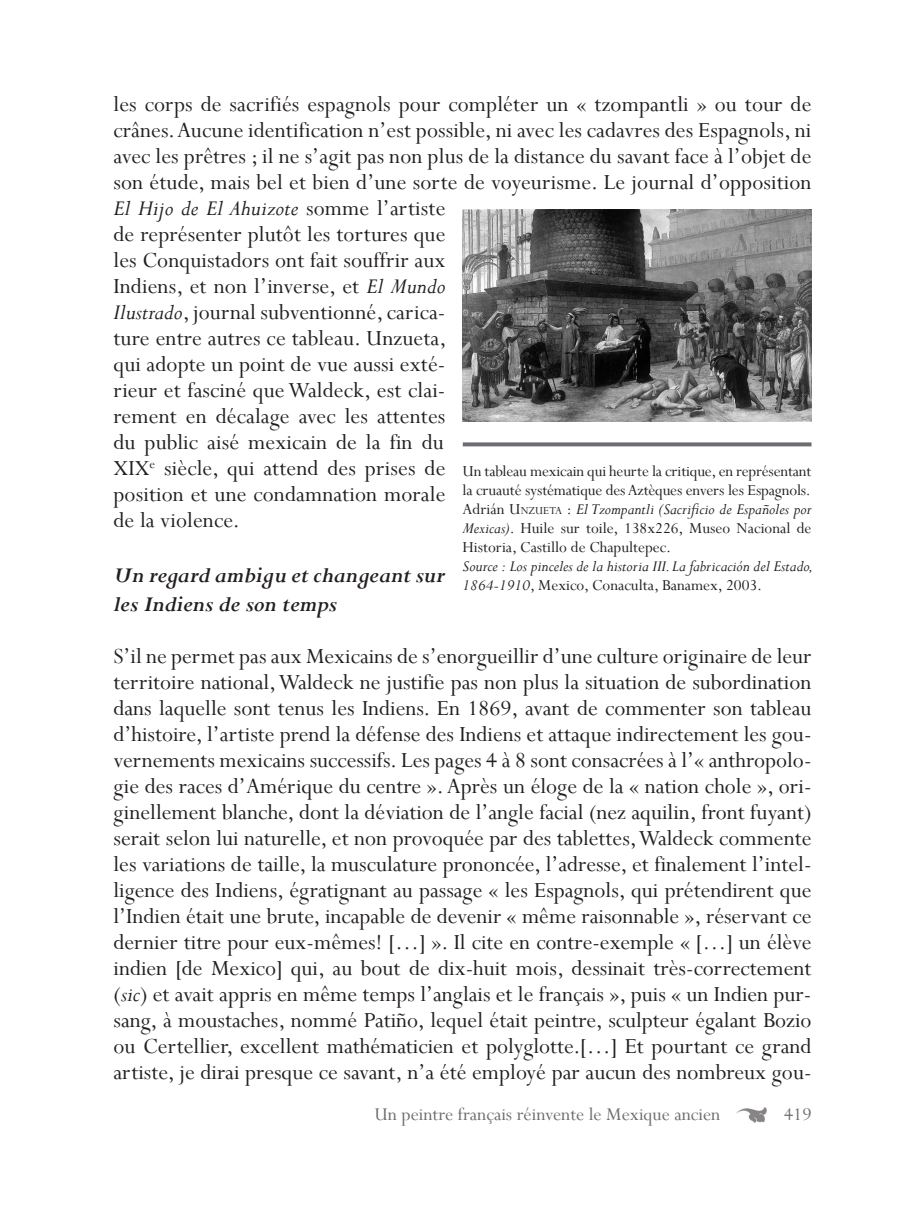
<style>
.page{position:relative;width:908px;height:1224px;background:#fff}
.page>*{position:absolute;margin:0;border:0;box-sizing:border-box;transform-origin:0 0}
.t1{font:24px/26px "Perpetua";letter-spacing:.005em;color:#231f20}
.t2{font:italic 700 24px/28.8px "Perpetua";color:#231f20}
.t3{font:20px "Perpetua";color:#6c6d70}
.t4{font:17px/19px "Perpetua";letter-spacing:-.01em;color:#231f20}
.t5{font:italic 17px/19px "Perpetua";color:#231f20}
.s1{font-style:italic}
.s2{font-style:inherit}
.s3{font-size:11.8px}
.s4{font-style:normal}
</style>
<div class="page">
<img style="left:736px;top:1108px;width:29px;height:14px">
<img style="left:462px;top:210px;width:349px;height:211px">
<svg style="left:462px;top:442px;width:349px;height:4px"></svg>
<p class="t1" style="left:113px;top:91px;width:699px">les corps de sacrifiés espagnols pour compléter un « tzompantli » ou tour de crânes. Aucune identification n’est possible, ni avec les cadavres des Espagnols, ni avec les prêtres ; il ne s’agit pas non plus de la distance du savant face à l’objet de son étude, mais bel et bien d’une sorte de voyeurisme. Le journal d’opposition <span class="s1">El Hijo de El Ahuizote</span> somme l’artiste<br>de représenter plutôt les tortures que<br>les Conquistadors ont fait souffrir aux<br>Indiens, et non l’inverse, et <span class="s1">El Mundo<br>Ilustrado</span>, journal subventionné, carica-<br>ture entre autres ce tableau. Unzueta,<br>qui adopte un point de vue aussi exté-<br>rieur et fasciné que Waldeck, est clai-<br>rement en décalage avec les attentes<br>du public aisé mexicain de la fin du<br>XIX<sup>e</sup> siècle, qui attend des prises de<br>position et une condamnation morale<br>de la violence.</p>
<p class="t4" style="left:462px;top:461px;width:350px">Un tableau mexicain qui heurte la critique, en représentant la cruauté systématique des Aztèques envers les Espagnols.</p>
<p class="t4" style="left:462px;top:499px;width:350px;text-align:justify">Adrián <span class="s2">U</span><span class="s3">nzueta</span> : <span class="s1">El Tzompantli (Sacrificio de Españoles por Mexicas)</span>. Huile sur toile, 138x226, Museo Nacional de Historia, Castillo de Chapultepec.</p>
<p class="t5" style="left:462px;top:556px;width:352px">Source : Los pinceles de la historia III. La fabricación del Estado,<br>1864-1910<span class="s4">, Mexico, Conaculta, Banamex, 2003.</span></p>
<p class="t2" style="left:113px;top:561px;width:333px">Un regard ambigu et changeant sur les Indiens de son temps</p>
<p class="t1" style="left:113px;top:643px;width:699px;text-align:justify">S’il ne permet pas aux Mexicains de s’enorgueillir d’une culture originaire de leur territoire national, Waldeck ne justifie pas non plus la situation de subordination dans laquelle sont tenus les Indiens. En 1869, avant de commenter son tableau d’histoire, l’artiste prend la défense des Indiens et attaque indirectement les gou&shy;vernements mexicains successifs. Les pages 4 à 8 sont consacrées à l’« anthropolo&shy;gie des races d’Amérique du centre ». Après un éloge de la « nation chole », ori&shy;ginellement blanche, dont la déviation de l’angle facial (nez aquilin, front fuyant) serait selon lui naturelle, et non provoquée par des tablettes, Waldeck commente les variations de taille, la musculature prononcée, l’adresse, et finalement l’intel&shy;ligence des Indiens, égratignant au passage « les Espagnols, qui prétendirent que l’Indien était une brute, incapable de devenir « même raisonnable », réservant ce dernier titre pour eux-mêmes! […] ». Il cite en contre-exemple « […] un élève indien [de Mexico] qui, au bout de dix-huit mois, dessinait très-correctement (<span class="s1">sic</span>) et avait appris en même temps l’anglais et le français », puis « un Indien pur&shy;sang, à moustaches, nommé Patiño, lequel était peintre, sculpteur égalant Bozio ou Certellier, excellent mathématicien et polyglotte.[…] Et pourtant ce grand artiste, je dirai presque ce savant, n’a été employé par aucun des nombreux gou-</p>
<p class="t3" style="left:374px;top:1102px;width:347px">Un peintre français réinvente le Mexique ancien</p>
<p class="t3" style="left:783px;top:1102px;width:29px">419</p>
</div>
